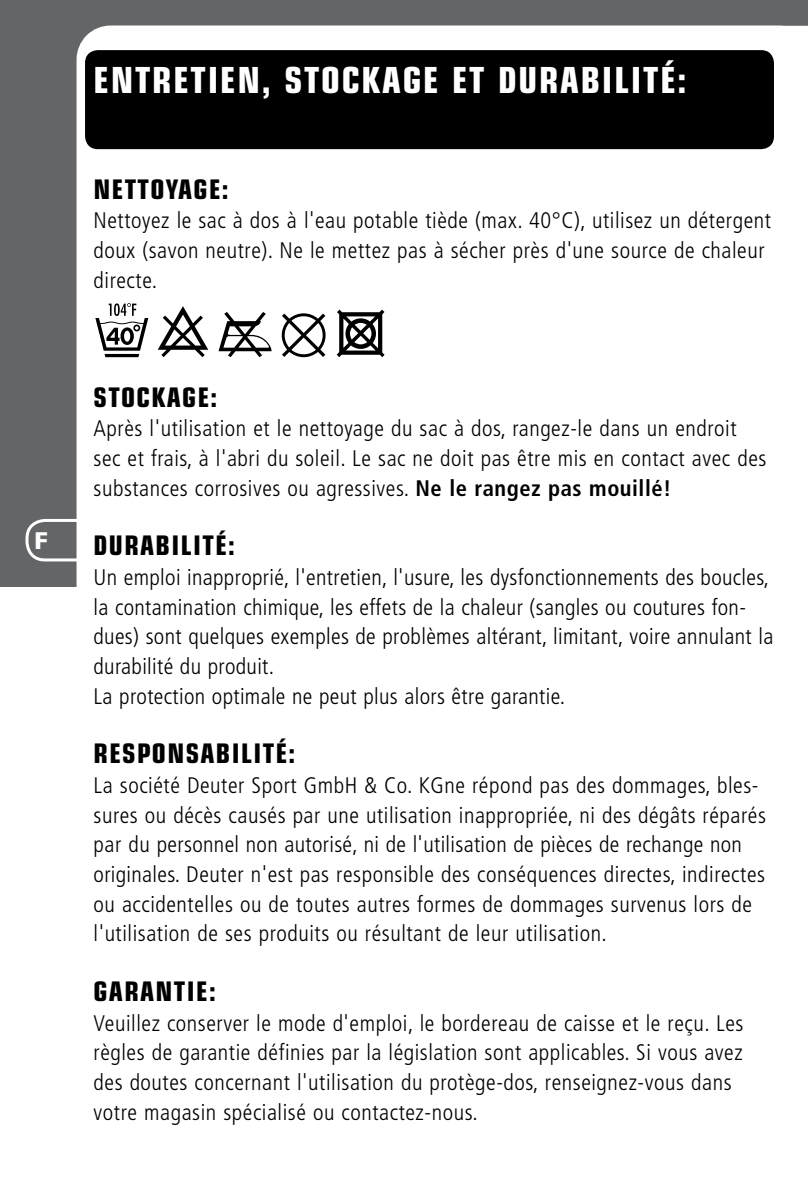
<style>
.page{position:relative;width:808px;height:1191px;background:#fff}
.page>*{position:absolute;margin:0;border:0;box-sizing:border-box;transform-origin:0 0}
.t1{font:700 condensed 36px "Eurostile";letter-spacing:.05em;color:#fff}
.t2{font:700 condensed 27px "Eurostile";letter-spacing:.05em;color:#000}
.t3{font:900 24px "Frutiger";color:#fff}
.t4{font:300 condensed 22.5px/29.7px "Frutiger";letter-spacing:.025em;color:#000}
.s1{font-weight:700}
</style>
<div class="page">
<svg style="left:0;top:0;width:808px;height:587px"></svg>
<div style="left:26px;top:519px;width:85px;height:42px;border:3px solid #fff;border-radius:18px"></div>
<div style="left:85px;top:50px;width:689px;height:99px;background:#000;border-radius:13px"></div>
<svg style="left:95px;top:303px;width:53px;height:54px"></svg>
<svg style="left:158px;top:306px;width:50px;height:51px"></svg>
<svg style="left:218px;top:312px;width:54px;height:45px"></svg>
<svg style="left:282px;top:313px;width:44px;height:44px"></svg>
<svg style="left:337px;top:310px;width:48px;height:47px"></svg>
<p class="t3" style="left:35px;top:526px;width:15px">F</p>
<h1 class="t1" style="left:94px;top:58px;width:594px">ENTRETIEN, STOCKAGE ET DURABILITÉ:</h1>
<p class="t2" style="left:94px;top:173px;width:137px">NETTOYAGE:</p>
<p class="t4" style="left:94px;top:206px;width:679px">Nettoyez le sac à dos à l'eau potable tiède (max. 40°C), utilisez un détergent doux (savon neutre). Ne le mettez pas à sécher près d'une source de chaleur directe.</p>
<p class="t2" style="left:94px;top:380px;width:125px">STOCKAGE:</p>
<p class="t4" style="left:94px;top:414px;width:674px">Après l'utilisation et le nettoyage du sac à dos, rangez-le dans un endroit sec et frais, à l'abri du soleil. Le sac ne doit pas être mis en contact avec des substances corrosives ou agressives. <span class="s1">Ne le rangez pas mouillé!</span></p>
<p class="t2" style="left:94px;top:529px;width:143px">DURABILITÉ:</p>
<p class="t4" style="left:94px;top:562px;width:681px">Un emploi inapproprié, l'entretien, l'usure, les dysfonctionnements des boucles, la contamination chimique, les effets de la chaleur (sangles ou coutures fon&shy;dues) sont quelques exemples de problèmes altérant, limitant, voire annulant la durabilité du produit.<br>La protection optimale ne peut plus alors être garantie.</p>
<p class="t2" style="left:94px;top:737px;width:203px">RESPONSABILITÉ:</p>
<p class="t4" style="left:94px;top:770px;width:674px">La société Deuter Sport GmbH &amp; Co. KGne répond pas des dommages, bles&shy;sures ou décès causés par une utilisation inappropriée, ni des dégâts réparés par du personnel non autorisé, ni de l'utilisation de pièces de rechange non originales. Deuter n'est pas responsible des conséquences directes, indirectes ou accidentelles ou de toutes autres formes de dommages survenus lors de l'utilisation de ses produits ou résultant de leur utilisation.</p>
<p class="t2" style="left:94px;top:974px;width:124px">GARANTIE:</p>
<p class="t4" style="left:94px;top:1008px;width:651px">Veuillez conserver le mode d'emploi, le bordereau de caisse et le reçu. Les règles de garantie définies par la législation sont applicables. Si vous avez des doutes concernant l'utilisation du protège-dos, renseignez-vous dans votre magasin spécialisé ou contactez-nous.</p>
</div>
